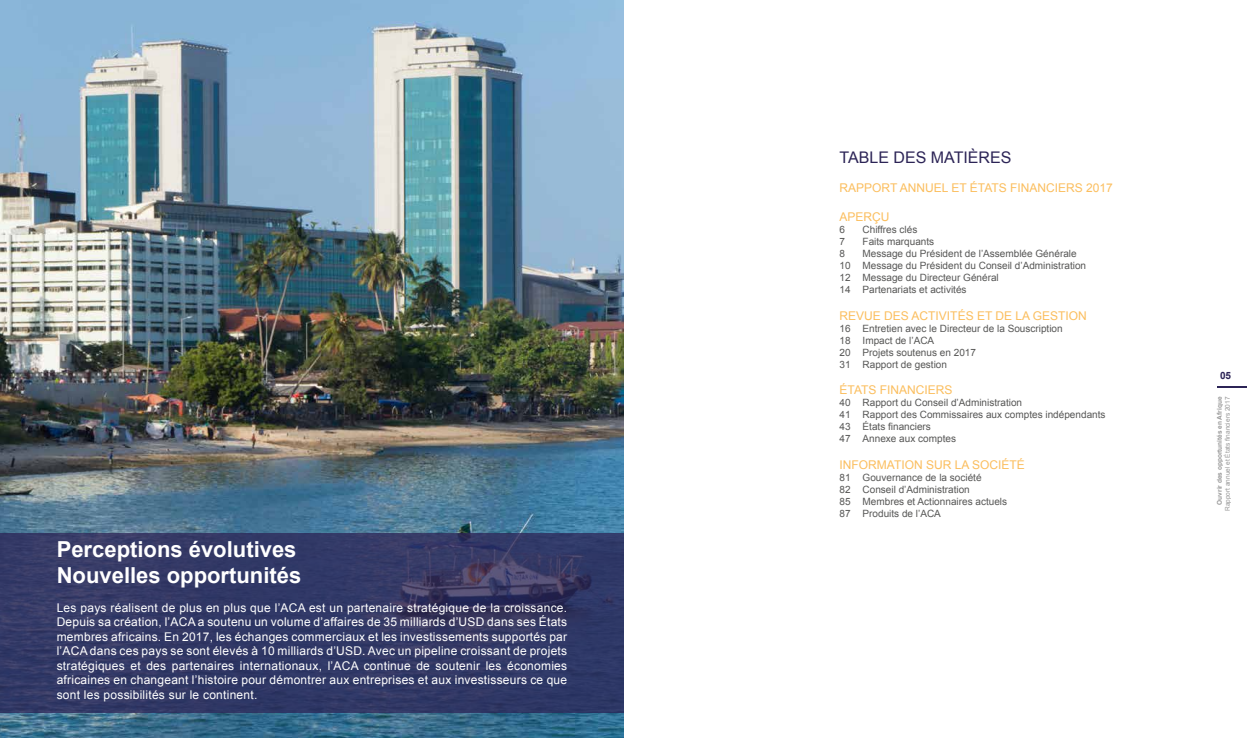
<style>
.page{position:relative;width:1248px;height:738px;background:#fff}
.page>*{position:absolute;margin:0;border:0;box-sizing:border-box;transform-origin:0 0}
.t1{font:700 22px/26.4px "Arial";color:#fff}
.t2{font:16px "Arial";color:#2c2456}
.t3{font:12px/14.4px "Arial";letter-spacing:.02em;color:#fff;text-align:justify}
.t4{font:12px "Arial";color:#fbbe5e}
.t5{font:10px/12px "Arial";color:#575756}
.t6{font:700 10px "Arial";color:#2c2456}
.t7{font:6.5px "Arial";color:#989898}
.t8{font:700 6.5px "Arial";color:#989898}
</style>
<div class="page">
<svg style="left:1217px;top:386px;width:29px;height:1px"></svg>
<img style="left:0;top:0;width:623px;height:737px">
<svg style="left:0;top:533px;width:624px;height:179px;background:#333865"></svg>
<h1 class="t1" style="left:57px;top:536px;width:246px">Perceptions évolutives<br>Nouvelles opportunités</h1>
<p class="t3" style="left:57px;top:600px;width:512px">Les pays réalisent de plus en plus que l’ACA est un partenaire stratégique de la croissance.<br>Depuis sa création, l’ACA a soutenu un volume d’affaires de 35 milliards d’USD dans ses États membres africains. En 2017, les échanges commerciaux et les investissements supportés par l’ACA dans ces pays se sont élevés à 10 milliards d’USD. Avec un pipeline croissant de projets stratégiques et des partenaires internationaux, l’ACA continue de soutenir les économies africaines en changeant l’histoire pour démontrer aux entreprises et aux investisseurs ce que sont les possibilités sur le continent.</p>
<h2 class="t2" style="left:839px;top:147px;width:173px">TABLE DES MATIÈRES</h2>
<p class="t4" style="left:839px;top:180px;width:275px">RAPPORT ANNUEL ET ÉTATS FINANCIERS 2017</p>
<p class="t4" style="left:839px;top:209px;width:52px">APERÇU</p>
<p class="t5" style="left:839px;top:223px;width:7px">6</p>
<p class="t5" style="left:862px;top:223px;width:56px">Chiffres clés</p>
<p class="t5" style="left:839px;top:235px;width:7px">7</p>
<p class="t5" style="left:862px;top:235px;width:73px">Faits marquants</p>
<p class="t5" style="left:839px;top:247px;width:7px">8</p>
<p class="t5" style="left:839px;top:247px;width:248px;text-indent:23px">Message du Président de l’Assemblée Générale 10 Message du Président du Conseil d’Administration 12 Message du Directeur Général<br>14 Partenariats et activités</p>
<p class="t4" style="left:839px;top:307px;width:249px">REVUE DES ACTIVITÉS ET DE LA GESTION</p>
<p class="t5" style="left:839px;top:322px;width:225px">16 Entretien avec le Directeur de la Souscription<br>18 Impact de l’ACA<br>20 Projets soutenus en 2017<br>31 Rapport de gestion</p>
<p class="t4" style="left:839px;top:381px;width:114px">ÉTATS FINANCIERS</p>
<p class="t5" style="left:839px;top:396px;width:267px">40 Rapport du Conseil d’Administration<br>41 Rapport des Commissaires aux comptes indépendants 43 États financiers<br>47 Annexe aux comptes</p>
<p class="t4" style="left:839px;top:456px;width:187px">INFORMATION SUR LA SOCIÉTÉ</p>
<p class="t5" style="left:839px;top:471px;width:169px">81 Gouvernance de la société<br>82 Conseil d’Administration<br>85 Membres et Actionnaires actuels<br>87 Produits de l’ACA</p>
<p class="t6" style="left:1219px;top:368px;width:13px">05</p>
<p class="t8" style="left:1215px;top:504px;width:109px;rotate:-90deg">Ouvrir des opportunités en Afrique</p>
<p class="t7" style="left:1222px;top:510px;width:116px;rotate:-90deg">Rapport annuel et États financiers 2017</p>
</div>
